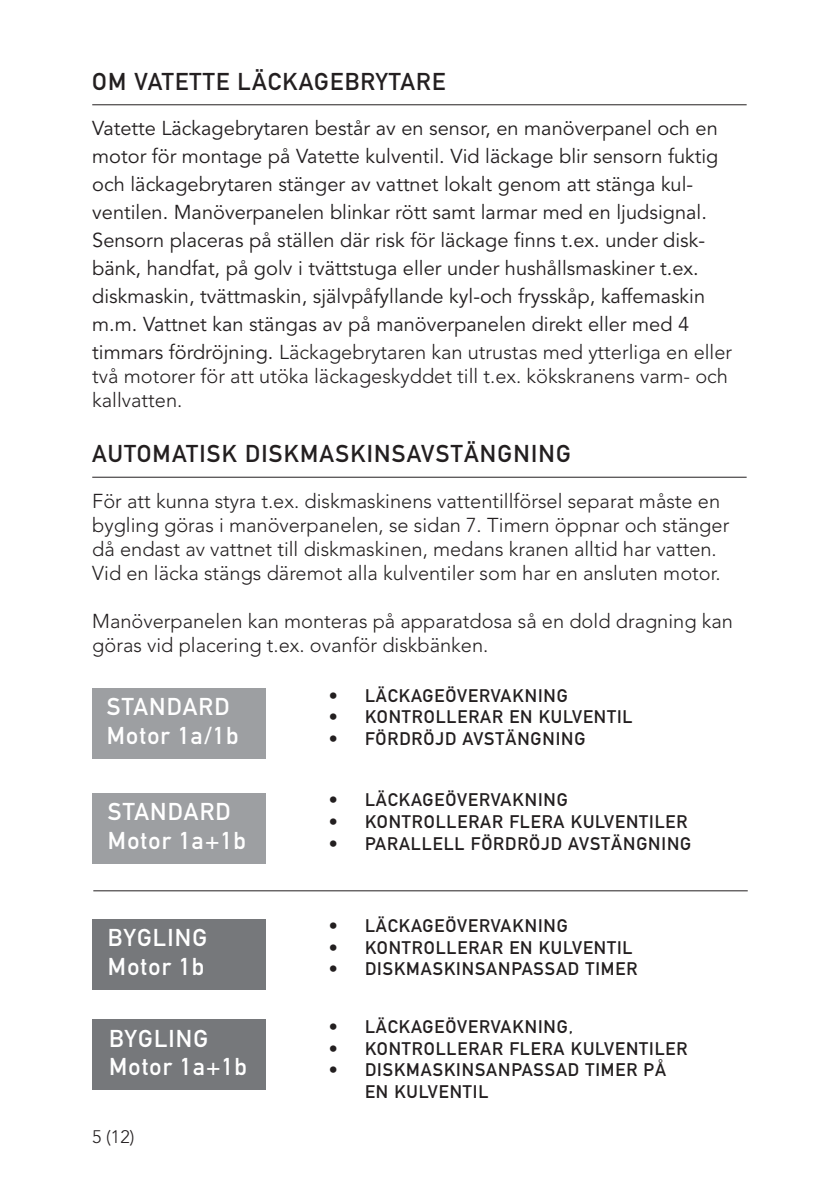
<style>
.page{position:relative;width:840px;height:1191px;background:#fff}
.page>*{position:absolute;margin:0;border:0;box-sizing:border-box;transform-origin:0 0}
.t1{font:24px "DIN Mittelschrift";letter-spacing:.05em;color:#fff}
.t2{font:24px "DIN Mittelschrift";letter-spacing:.05em;color:#231f20}
.t3{font:20px/28px "Avenir";color:#231f20}
.t4{font:300 20px/24px "Avenir";color:#231f20}
.t5{font:18px/21.6px "DIN Mittelschrift";letter-spacing:.05em;color:#231f20}
.t6{font:300 18px "Avenir";color:#231f20}
.s1{font-weight:300}
</style>
<div class="page">
<div style="left:92px;top:793px;width:174px;height:70px;background:#9d9fa2"></div>
<div style="left:92px;top:1019px;width:174px;height:71px;background:#76787b"></div>
<div style="left:92px;top:688px;width:174px;height:71px;background:#9d9fa2"></div>
<div style="left:92px;top:918px;width:174px;height:71px;background:#76787b"></div>
<hr style="left:92px;top:104px;width:654px;height:1px;background:#231f20">
<hr style="left:92px;top:477px;width:654px;height:1px;background:#231f20">
<hr style="left:93px;top:890px;width:654px;height:1px;background:#231f20">
<p class="t2" style="left:92px;top:67px;width:354px">OM VATETTE LÄCKAGEBRYTARE</p>
<p class="t3" style="left:92px;top:115px;width:641px">Vatette Läckagebrytaren består av en sensor, en manöverpanel och en motor för montage på Vatette kulventil. Vid läckage blir sensorn fuktig och läckagebrytaren stänger av vattnet lokalt genom att stänga kul&shy;ventilen. Manöverpanelen blinkar rött samt larmar med en ljudsignal.<br>Sensorn placeras på ställen där risk för läckage finns t.ex. under disk&shy;bänk, handfat, på golv i tvättstuga eller under hushållsmaskiner t.ex. diskmaskin, tvättmaskin, självpåfyllande kyl-och frysskåp, kaffemaskin m.m. Vattnet kan stängas av på manöverpanelen direkt eller med 4 timmars fördröjning. <span class="s1">Läckagebrytaren kan utrustas med ytterliga en eller</span></p>
<p class="t4" style="left:92px;top:364px;width:637px">två motorer för att utöka läckageskyddet till t.ex. kökskranens varm- och kallvatten.</p>
<p class="t2" style="left:92px;top:439px;width:479px">AUTOMATISK DISKMASKINSAVSTÄNGNING</p>
<p class="t4" style="left:92px;top:489px;width:638px">För att kunna styra t.ex. diskmaskinens vattentillförsel separat måste en bygling göras i manöverpanelen, se sidan 7. Timern öppnar och stänger då endast av vattnet till diskmaskinen, medans kranen alltid har vatten.<br>Vid en läcka stängs däremot alla kulventiler som har en ansluten motor.</p>
<p class="t4" style="left:92px;top:609px;width:641px">Manöverpanelen kan monteras på apparatdosa så en dold dragning kan göras vid placering t.ex. ovanför diskbänken.</p>
<p class="t1" style="left:107px;top:693px;width:124px">STANDARD</p>
<p class="t1" style="left:107px;top:721px;width:133px">Motor 1a/1b</p>
<p class="t1" style="left:108px;top:797px;width:124px">STANDARD</p>
<p class="t1" style="left:108px;top:826px;width:139px">Motor 1a+1b</p>
<p class="t1" style="left:108px;top:923px;width:101px">BYGLING</p>
<p class="t1" style="left:108px;top:952px;width:98px">Motor 1b</p>
<p class="t1" style="left:109px;top:1024px;width:101px">BYGLING</p>
<p class="t1" style="left:109px;top:1053px;width:139px">Motor 1a+1b</p>
<p class="t6" style="left:92px;top:1125px;width:44px">5 (12)</p>
<p class="t5" style="left:329px;top:685px;width:240px">• LÄCKAGEÖVERVAKNING</p>
<p class="t5" style="left:329px;top:706px;width:305px">• KONTROLLERAR EN KULVENTIL</p>
<p class="t5" style="left:329px;top:728px;width:258px">• FÖRDRÖJD AVSTÄNGNING</p>
<p class="t5" style="left:329px;top:789px;width:240px">• LÄCKAGEÖVERVAKNING</p>
<p class="t5" style="left:329px;top:811px;width:360px">• KONTROLLERAR FLERA KULVENTILER</p>
<p class="t5" style="left:329px;top:832px;width:363px">• PARALLELL FÖRDRÖJD AVSTÄNGNING</p>
<p class="t5" style="left:329px;top:915px;width:240px">• LÄCKAGEÖVERVAKNING</p>
<p class="t5" style="left:329px;top:936px;width:305px">• KONTROLLERAR EN KULVENTIL</p>
<p class="t5" style="left:329px;top:958px;width:310px">• DISKMASKINSANPASSAD TIMER</p>
<p class="t5" style="left:329px;top:1016px;width:245px">• LÄCKAGEÖVERVAKNING,</p>
<p class="t5" style="left:329px;top:1037px;width:360px">• KONTROLLERAR FLERA KULVENTILER</p>
<p class="t5" style="left:365px;top:1059px;width:302px;text-indent:-36px">• DISKMASKINSANPASSAD TIMER PÅ<br>EN KULVENTIL</p>
</div>
